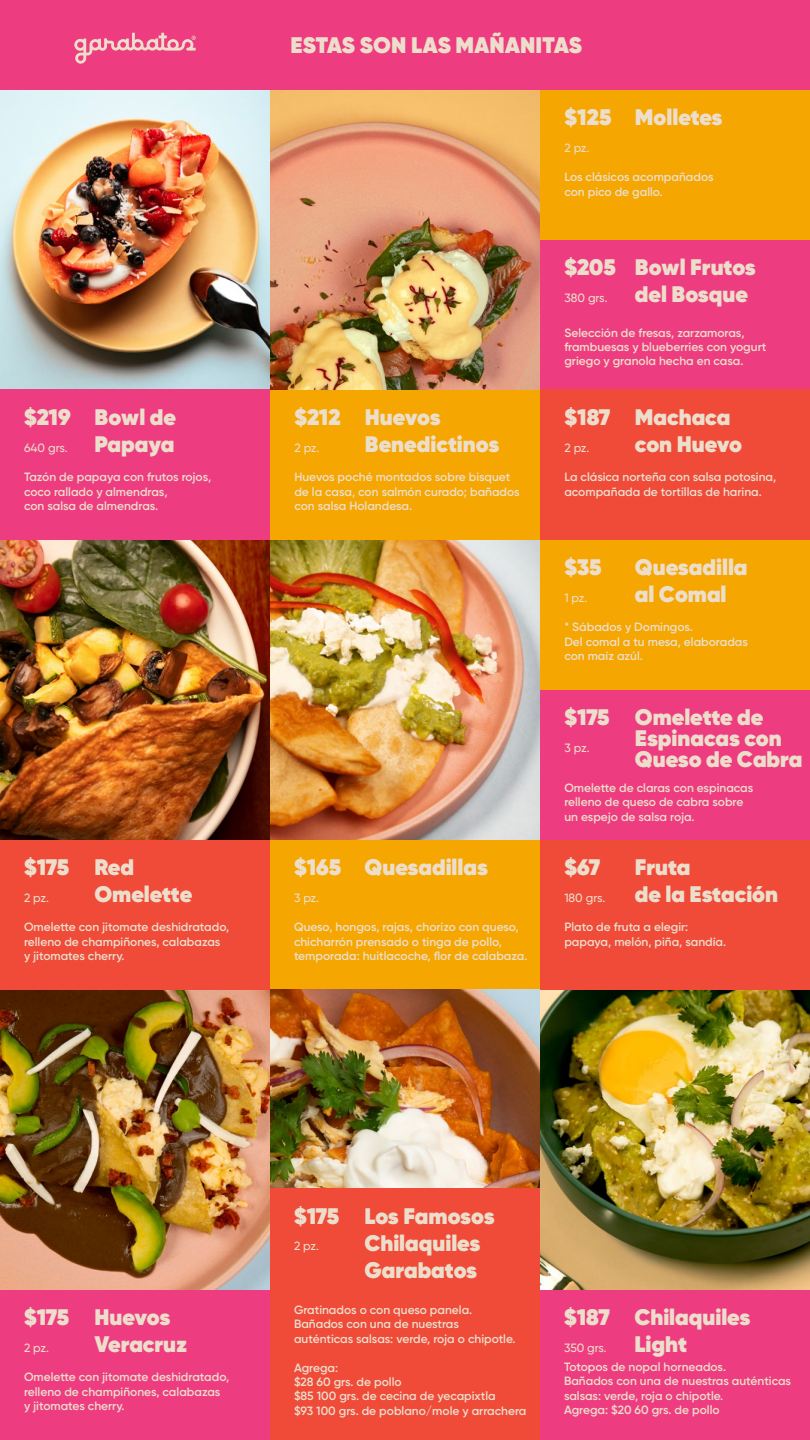
<style>
.page{position:relative;width:810px;height:1440px;background:#fff}
.page>*{position:absolute;margin:0;border:0;box-sizing:border-box;transform-origin:0 0}
.t1{font:800 22.5px/27px "Gilroy";color:#eddecc}
.t2{font:600 12px/14.4px "Gilroy";color:#eddecc}
.t3{font:500 12px "Gilroy";letter-spacing:-.02em;color:#eddecc}
</style>
<div class="page">
<div style="left:0;top:0;width:810px;height:90px;background:#ed3d80"></div>
<img style="left:0;top:90px;width:540px;height:300px">
<div style="left:0;top:390px;width:270px;height:150px;background:#ed3d80"></div>
<div style="left:0;top:840px;width:270px;height:150px;background:#f04a38"></div>
<div style="left:270px;top:1188px;width:270px;height:252px;background:#f04a38"></div>
<div style="left:0;top:1290px;width:270px;height:150px;background:#ed3d80"></div>
<div style="left:540px;top:1290px;width:270px;height:150px;background:#ed3d80"></div>
<div style="left:270px;top:840px;width:270px;height:150px;background:#f5a600"></div>
<div style="left:270px;top:390px;width:270px;height:150px;background:#f5a600"></div>
<div style="left:540px;top:90px;width:270px;height:150px;background:#f5a600"></div>
<div style="left:540px;top:540px;width:270px;height:150px;background:#f5a600"></div>
<div style="left:540px;top:690px;width:270px;height:150px;background:#ed3d80"></div>
<div style="left:540px;top:240px;width:270px;height:150px;background:#ed3d80"></div>
<div style="left:540px;top:390px;width:270px;height:150px;background:#f04a38"></div>
<div style="left:540px;top:840px;width:270px;height:150px;background:#f04a38"></div>
<img style="left:0;top:540px;width:540px;height:300px">
<img style="left:270px;top:990px;width:270px;height:198px">
<img style="left:0;top:990px;width:270px;height:300px">
<img style="left:540px;top:990px;width:270px;height:300px">
<svg style="left:74px;top:33px;width:122px;height:31px"></svg>
<h1 class="t1" style="left:290px;top:31px;width:293px">ESTAS SON LAS MAÑANITAS</h1>
<h1 class="t1" style="left:564px;top:104px;width:49px">$125</h1>
<p class="t3" style="left:564px;top:140px;width:27px">2 pz.</p>
<h1 class="t1" style="left:635px;top:104px;width:89px">Molletes</h1>
<p class="t2" style="left:564px;top:170px;width:151px">Los clásicos acompañados con pico de gallo.</p>
<h1 class="t1" style="left:564px;top:254px;width:53px">$205</h1>
<p class="t3" style="left:564px;top:290px;width:45px">380 grs.</p>
<h1 class="t1" style="left:635px;top:254px;width:122px">Bowl Frutos del Bosque</h1>
<h1 class="t1" style="left:24px;top:404px;width:48px">$219</h1>
<p class="t3" style="left:24px;top:440px;width:45px">640 grs.</p>
<h1 class="t1" style="left:94px;top:404px;width:83px">Bowl de<br>Papaya</h1>
<p class="t2" style="left:24px;top:470px;width:189px">Tazón de papaya con frutos rojos, coco rallado y almendras,<br>con salsa de almendras.</p>
<h1 class="t1" style="left:24px;top:854px;width:47px">$175</h1>
<p class="t3" style="left:24px;top:890px;width:27px">2 pz.</p>
<h1 class="t1" style="left:94px;top:854px;width:99px">Red<br>Omelette</h1>
<p class="t2" style="left:24px;top:920px;width:207px">Omelette con jitomate deshidratado, relleno de champiñones, calabazas y jitomates cherry.</p>
<h1 class="t1" style="left:294px;top:404px;width:48px">$212</h1>
<p class="t3" style="left:294px;top:440px;width:27px">2 pz.</p>
<h1 class="t1" style="left:365px;top:404px;width:136px">Huevos<br>Benedictinos</h1>
<p class="t2" style="left:294px;top:470px;width:227px">Huevos poché montados sobre bisquet de la casa, con salmón curado; bañados con salsa Holandesa.</p>
<h1 class="t1" style="left:294px;top:854px;width:49px">$165</h1>
<p class="t3" style="left:294px;top:890px;width:27px">3 pz.</p>
<h1 class="t1" style="left:364px;top:854px;width:125px">Quesadillas</h1>
<p class="t2" style="left:294px;top:920px;width:235px">Queso, hongos, rajas, chorizo con queso, chicharrón prensado o tinga de pollo, temporada: huitlacoche, flor de calabaza.</p>
<p class="t2" style="left:564px;top:325px;width:204px">Selección de fresas, zarzamoras, frambuesas y blueberries con yogurt griego y granola hecha en casa.</p>
<h1 class="t1" style="left:564px;top:404px;width:47px">$187</h1>
<p class="t3" style="left:564px;top:440px;width:27px">2 pz.</p>
<h1 class="t1" style="left:635px;top:404px;width:109px">Machaca con Huevo</h1>
<p class="t2" style="left:564px;top:470px;width:213px">La clásica norteña con salsa potosina, acompañada de tortillas de harina.</p>
<h1 class="t1" style="left:564px;top:554px;width:39px">$35</h1>
<p class="t3" style="left:564px;top:590px;width:25px">1 pz.</p>
<h1 class="t1" style="left:635px;top:554px;width:114px">Quesadilla al Comal</h1>
<p class="t2" style="left:564px;top:620px;width:185px">* Sábados y Domingos.<br>Del comal a tu mesa, elaboradas con maíz azúl.</p>
<h1 class="t1" style="left:564px;top:704px;width:47px">$175</h1>
<p class="t3" style="left:564px;top:740px;width:27px">3 pz.</p>
<h1 class="t1" style="left:635px;top:707px;width:169px;line-height:21px">Omelette de<br>Espinacas con<br>Queso de Cabra</h1>
<p class="t2" style="left:564px;top:780px;width:190px">Omelette de claras con espinacas relleno de queso de cabra sobre un espejo de salsa roja.</p>
<h1 class="t1" style="left:564px;top:854px;width:37px">$67</h1>
<p class="t3" style="left:564px;top:890px;width:43px">180 grs.</p>
<h1 class="t1" style="left:635px;top:854px;width:145px">Fruta<br>de la Estación</h1>
<p class="t2" style="left:564px;top:920px;width:163px">Plato de fruta a elegir: papaya, melón, piña, sandía.</p>
<h1 class="t1" style="left:294px;top:1202px;width:47px">$175</h1>
<p class="t3" style="left:294px;top:1239px;width:27px">2 pz.</p>
<h1 class="t1" style="left:364px;top:1202px;width:132px">Los Famosos<br>Chilaquiles<br>Garabatos</h1>
<p class="t2" style="left:294px;top:1303px;width:223px">Gratinados o con queso panela.<br>Bañados con una de nuestras auténticas salsas: verde, roja o chipotle.</p>
<p class="t2" style="left:294px;top:1360px;width:234px">Agrega:<br>$28 60 grs. de pollo<br>$85 100 grs. de cecina de yecapixtla<br>$93 100 grs. de poblano/mole y arrachera</p>
<h1 class="t1" style="left:24px;top:1304px;width:47px">$175</h1>
<p class="t3" style="left:24px;top:1340px;width:27px">2 pz.</p>
<h1 class="t1" style="left:564px;top:1304px;width:47px">$187</h1>
<p class="t3" style="left:564px;top:1340px;width:44px">350 grs.</p>
<h1 class="t1" style="left:94px;top:1304px;width:94px">Huevos<br>Veracruz</h1>
<h1 class="t1" style="left:634px;top:1304px;width:117px">Chilaquiles<br>Light</h1>
<p class="t2" style="left:24px;top:1370px;width:207px">Omelette con jitomate deshidratado, relleno de champiñones, calabazas y jitomates cherry.</p>
<p class="t2" style="left:564px;top:1359px;width:229px">Totopos de nopal horneados.<br>Bañados con una de nuestras auténticas salsas: verde, roja o chipotle.<br>Agrega: $20 60 grs. de pollo</p>
</div>
